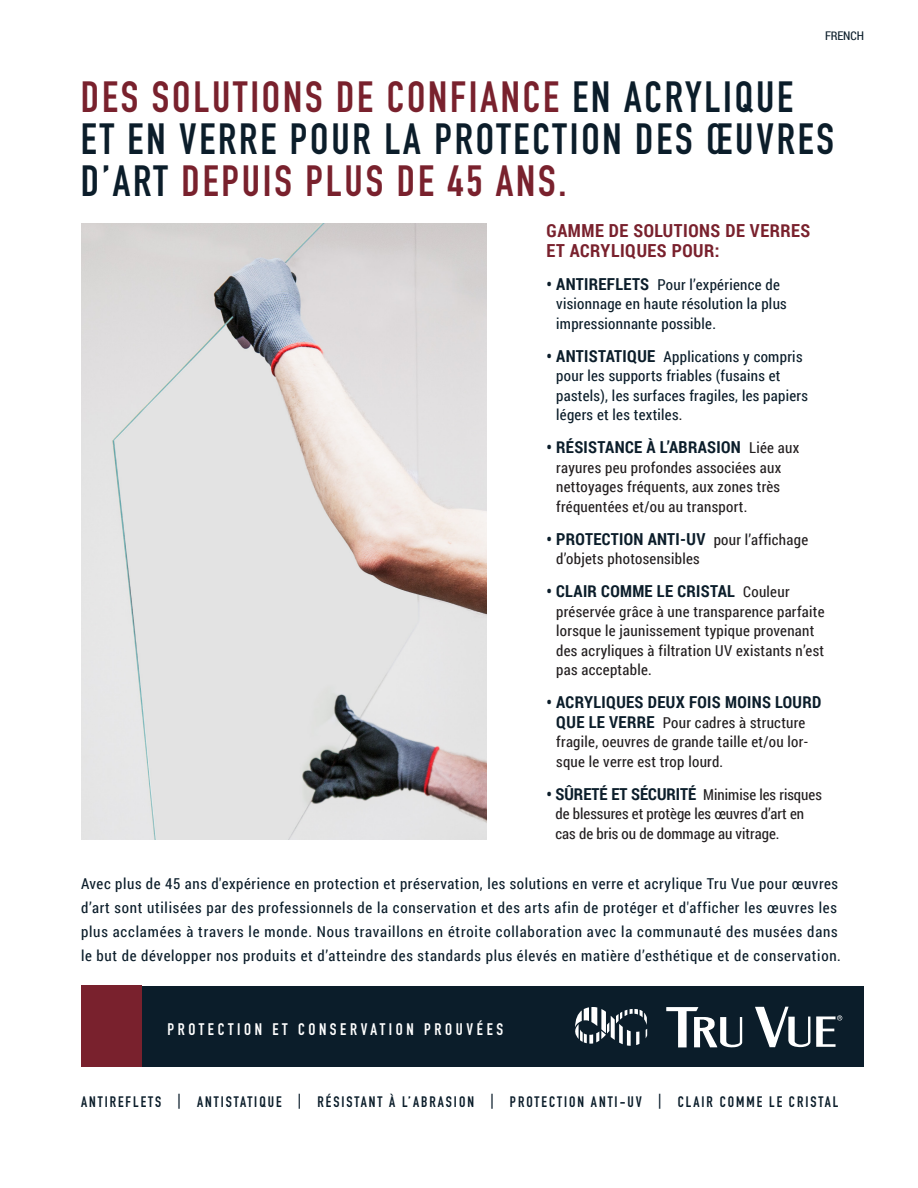
<style>
.page{position:relative;width:918px;height:1188px;background:#fff}
.page>*{position:absolute;margin:0;border:0;box-sizing:border-box;transform-origin:0 0}
.t1{font:700 43.05px/42px "DIN Condensed";letter-spacing:.065em;color:#0b1d2a}
.t2{font:700 18px/19.5px "Roboto Condensed";letter-spacing:.03em;color:#79212d}
.t3{font:700 16.5px "Roboto Condensed";letter-spacing:.02em;color:#0b1d2a}
.t4{font:700 16.5px "DIN Condensed";letter-spacing:.22em;color:#fff}
.t5{font:15px/24px "Roboto Condensed";letter-spacing:.04em;color:#0b1d2a}
.t6{font:15px/19.5px "Roboto Condensed";letter-spacing:.02em;color:#231f20}
.t7{font:15px/19.5px "Roboto Condensed";letter-spacing:.02em;color:#0b1d2a}
.t8{font:15px/19.5px "Roboto Condensed";color:#231f20}
.t9{font:700 15px "DIN Condensed";letter-spacing:.13em;color:#0b1d2a}
.t10{font:12px "Roboto Condensed";letter-spacing:-.01em;color:#0b1d2a}
.s1{color:#79212d}
.s2{font-weight:700;font-size:16.5px}
.s3{color:#231f20}
.s4{font-weight:400;font-size:15px;color:#231f20}
.s5{font-weight:700;font-size:16.5px;color:#0b1d2a}
</style>
<div class="page">
<img style="left:81px;top:224px;width:405px;height:615px">
<div style="left:141px;top:986px;width:723px;height:81px;background:#0b1d2a"></div>
<div style="left:81px;top:986px;width:60px;height:81px;background:#79212d"></div>
<svg style="left:755px;top:1007px;width:55px;height:40px"></svg>
<svg style="left:816px;top:1015px;width:26px;height:32px"></svg>
<svg style="left:666px;top:1007px;width:76px;height:41px"></svg>
<svg style="left:575px;top:1007px;width:72px;height:39px"></svg>
<p class="t10" style="left:825px;top:27px;width:40px">FRENCH</p>
<p class="t1" style="left:81px;top:76px;width:755px"><span class="s1">DES SOLUTIONS DE CONFIANCE</span> EN ACRYLIQUE<br>ET EN VERRE POUR LA PROTECTION DES ŒUVRES<br>D’ART <span class="s1">DEPUIS PLUS DE 45 ANS.</span></p>
<p class="t2" style="left:546px;top:221px;width:265px">GAMME DE SOLUTIONS DE VERRES<br>ET ACRYLIQUES POUR:</p>
<p class="t7" style="left:556px;top:274px;width:232px;text-indent:-10px"><span class="s2">• ANTIREFLETS</span> Pour l’expérience de visionnage en haute résolution la plus impressionnante possible.</p>
<p class="t7" style="left:556px;top:346px;width:253px;text-indent:-10px"><span class="s2">• ANTISTATIQUE</span> Applications y compris pour les supports friables (fusains et pastels), les surfaces fragiles, les papiers légers et les textiles<span class="s3">.</span></p>
<p class="t3" style="left:546px;top:436px;width:254px">• RÉSISTANCE À L’ABRASION <span class="s4">Liée aux</span></p>
<p class="t6" style="left:556px;top:457px;width:227px;text-align:justify">rayures peu profondes associées aux nettoyages fréquents, aux zones très fréquentées et/ou au transport.</p>
<p class="t3" style="left:546px;top:527px;width:263px">• PROTECTION ANTI-UV <span class="s4">pour l’affichage</span></p>
<p class="t6" style="left:556px;top:549px;width:145px">d’objets photosensibles</p>
<p class="t3" style="left:546px;top:580px;width:245px">• CLAIR COMME LE CRISTAL <span class="s4">Couleur</span></p>
<p class="t6" style="left:556px;top:601px;width:270px">préservée grâce à une transparence parfaite lorsque le jaunissement typique provenant des acryliques à filtration UV existants n’est pas acceptable.</p>
<p class="t3" style="left:546px;top:691px;width:276px">• ACRYLIQUES DEUX FOIS MOINS LOURD</p>
<p class="t6" style="left:556px;top:712px;width:253px"><span class="s5">QUE LE VERRE</span> Pour cadres à structure fragile, oeuvres de grande taille et/ou lor&shy;sque le verre est trop lourd.</p>
<p class="t8" style="left:556px;top:784px;width:268px;text-indent:-9px"><span class="s5">• SÛRETÉ ET SÉCURITÉ</span> Minimise les risques de blessures et protège les œuvres d’art en cas de bris ou de dommage au vitrage.</p>
<p class="t5" style="left:81px;top:871px;width:761px">Avec plus de 45 ans d'expérience en protection et préservation, les solutions en verre et acrylique Tru Vue pour œuvres d’art sont utilisées par des professionnels de la conservation et des arts afin de protéger et d'afficher les œuvres les plus acclamées à travers le monde. Nous travaillons en étroite collaboration avec la communauté des musées dans le but de développer nos produits et d’atteindre des standards plus élevés en matière d’esthétique et de conservation.</p>
<p class="t4" style="left:167px;top:1018px;width:337px">PROTECTION ET CONSERVATION PROUVÉES</p>
<p class="t9" style="left:81px;top:1092px;width:759px">ANTIREFLETS | ANTISTATIQUE | RÉSISTANT À L’ABRASION | PROTECTION ANTI-UV | CLAIR COMME LE CRISTAL</p>
</div>
